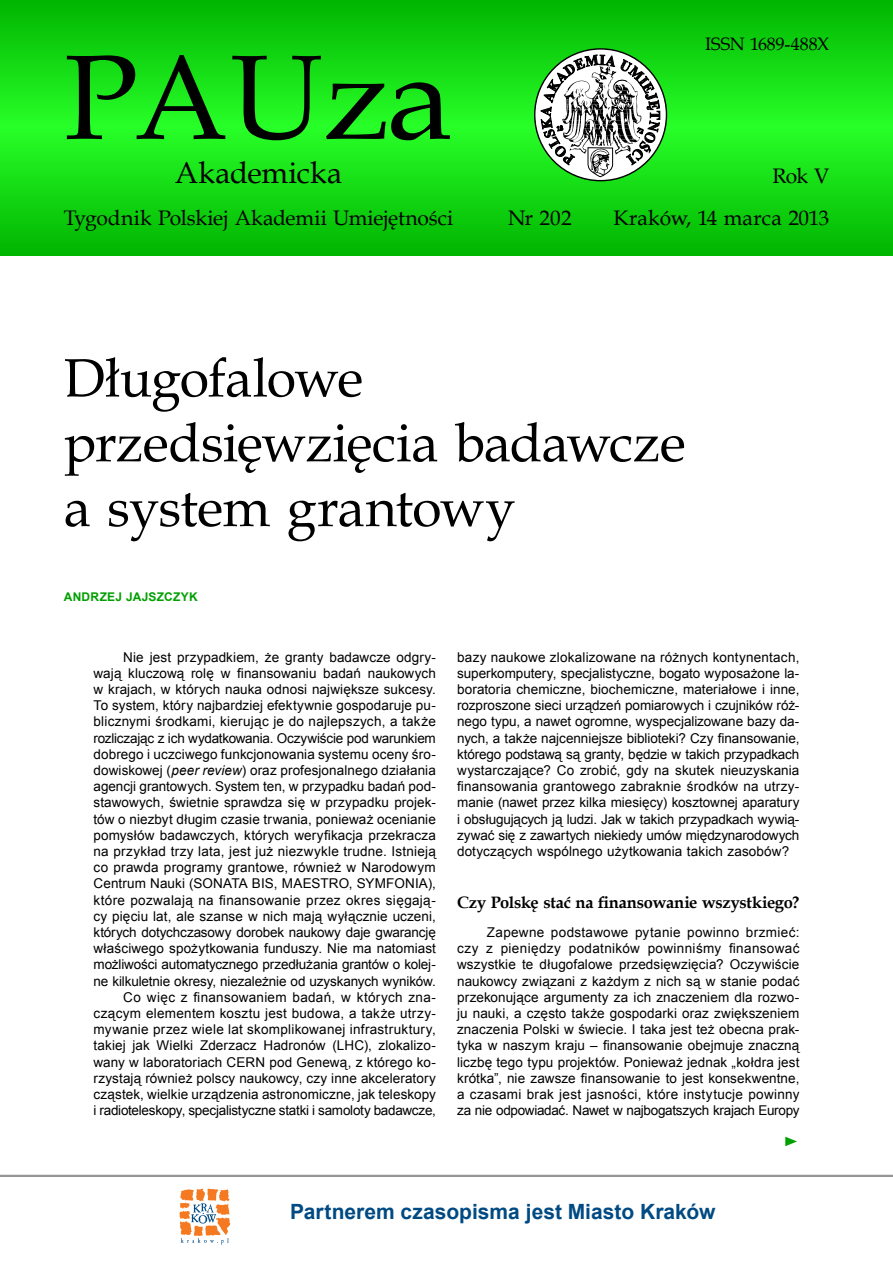
<style>
.page{position:relative;width:893px;height:1263px;background:#fff}
.page>*{position:absolute;margin:0;border:0;box-sizing:border-box;transform-origin:0 0}
.t1{font:120px "Book Antiqua";letter-spacing:-.01em;color:#000}
.t2{font:54px/64.8px "Book Antiqua";letter-spacing:-.015em;color:#000}
.t3{font:30px "Book Antiqua";color:#000}
.t4{font:21px/42.2px "Book Antiqua";letter-spacing:-.005em;color:#000;text-align:right}
.t5{font:700 21px "Arial";color:#004a83}
.t6{font:18px "Book Antiqua";letter-spacing:-.005em;color:#000}
.t7{font:700 16.5px "Book Antiqua";letter-spacing:-.02em;color:#000}
.t8{font:13.5px/16.2px "Arial";letter-spacing:.005em;color:#000;text-align:justify}
.t9{font:13.5px "Times New Roman";color:#00a000;scale:1.22 1}
.t10{font:700 12px "Arial";letter-spacing:.02em;color:#00a000}
.s1{font-style:italic}
</style>
<div class="page">
<svg style="left:0;top:0;width:893px;height:255px;background:#13d813"></svg>
<svg style="left:535px;top:49px;width:131px;height:132px"></svg>
<svg style="left:540px;top:46px;width:120px;height:131px"></svg>
<hr style="left:0;top:1175px;width:893px;height:2px;background:#939598">
<svg style="left:179px;top:1189px;width:51px;height:55px"></svg>
<h1 class="t1" style="left:64px;top:14px;width:390px">PAUza</h1>
<h3 class="t3" style="left:175px;top:152px;width:169px">Akademicka</h3>
<h3 class="t4" style="left:64px;top:196px;width:391px">Tygodnik Polskiej Akademii Umiejętności</h3>
<h3 class="t4" style="left:508px;top:196px;width:65px">Nr 202</h3>
<h3 class="t6" style="left:705px;top:32px;width:126px">ISSN 1689-488X</h3>
<h3 class="t4" style="left:613px;top:154px;width:217px">Rok V<br>Kraków, 14 marca 2013</h3>
<h2 class="t2" style="left:64px;top:344px;width:623px">Długofalowe przedsięwzięcia badawcze a system grantowy</h2>
<p class="t10" style="left:64px;top:589px;width:134px">Andrzej Jajszczyk</p>
<p class="t8" style="left:94px;top:649px;width:344px;text-align:right">Nie jest przypadkiem, że granty badawcze odgry&shy;wają kluczową rolę w finansowaniu badań naukowych w krajach, w których nauka odnosi największe sukcesy.<br>To system, który najbardziej efektywnie gospodaruje pu&shy;blicznymi środkami, kierując je do najlepszych, a także rozliczając z ich wydatkowania. Oczywiście pod warunkiem dobrego i uczciwego funkcjonowania systemu oceny śro&shy;dowiskowej (<span class="s1">peer review</span>) oraz profesjonalnego działania agencji grantowych. System ten, w przypadku badań pod&shy;stawowych, świetnie sprawdza się w przypadku projek&shy;tów o niezbyt długim czasie trwania, ponieważ ocenianie pomysłów badawczych, których weryfikacja przekracza na przykład trzy lata, jest już niezwykle trudne. Istnieją co prawda programy grantowe, również w Narodowym Centrum Nauki (SONATA BIS, MAESTRO, SYMFONIA), które pozwalają na finansowanie przez okres sięgają&shy;cy pięciu lat, ale szanse w nich mają wyłącznie uczeni, których dotychczasowy dorobek naukowy daje gwarancję właściwego spożytkowania funduszy. Nie ma natomiast możliwości automatycznego przedłużania grantów o kolej&shy;ne kilkuletnie okresy, niezależnie od uzyskanych wyników.<br>Co więc z finansowaniem badań, w których zna&shy;czącym elementem kosztu jest budowa, a także utrzy&shy;mywanie przez wiele lat skomplikowanej infrastruktury, takiej jak Wielki Zderzacz Hadronów (LHC), zlokalizo&shy;wany w laboratoriach CERN pod Genewą, z którego ko&shy;rzystają również polscy naukowcy, czy inne akceleratory cząstek, wielkie urządzenia astronomiczne, jak teleskopy i radioteleskopy, specjalistyczne statki i samoloty badawcze,</p>
<p class="t8" style="left:457px;top:649px;width:344px">bazy naukowe zlokalizowane na różnych kontynentach, superkomputery, specjalistyczne, bogato wyposażone la&shy;boratoria chemiczne, biochemiczne, materiałowe i inne, rozproszone sieci urządzeń pomiarowych i czujników róż&shy;nego typu, a nawet ogromne, wyspecjalizowane bazy da&shy;nych, a także najcenniejsze biblioteki? Czy finansowanie, którego podstawą są granty, będzie w takich przypadkach wystarczające? Co zrobić, gdy na skutek nieuzyskania finansowania grantowego zabraknie środków na utrzy&shy;manie (nawet przez kilka miesięcy) kosztownej aparatury i obsługujących ją ludzi. Jak w takich przypadkach wywią&shy;zywać się z zawartych niekiedy umów międzynarodowych dotyczących wspólnego użytkowania takich zasobów?</p>
<p class="t7" style="left:457px;top:891px;width:344px">Czy Polskę stać na finansowanie wszystkiego?</p>
<p class="t8" style="left:457px;top:924px;width:344px;text-indent:30px">Zapewne podstawowe pytanie powinno brzmieć: czy z pieniędzy podatników powinniśmy finansować wszystkie te długofalowe przedsięwzięcia? Oczywiście naukowcy związani z każdym z nich są w stanie podać przekonujące argumenty za ich znaczeniem dla rozwo&shy;ju nauki, a często także gospodarki oraz zwiększeniem znaczenia Polski w świecie. I taka jest też obecna prak&shy;tyka w naszym kraju – finansowanie obejmuje znaczną liczbę tego typu projektów. Ponieważ jednak „kołdra jest krótka”, nie zawsze finansowanie to jest konsekwentne, a czasami brak jest jasności, które instytucje powinny za nie odpowiadać. Nawet w najbogatszych krajach Europy</p>
<h3 class="t5" style="left:290px;top:1197px;width:427px">Partnerem czasopisma jest Miasto Kraków</h3>
<p class="t9" style="left:783px;top:1132px;width:15px">►</p>
</div>
